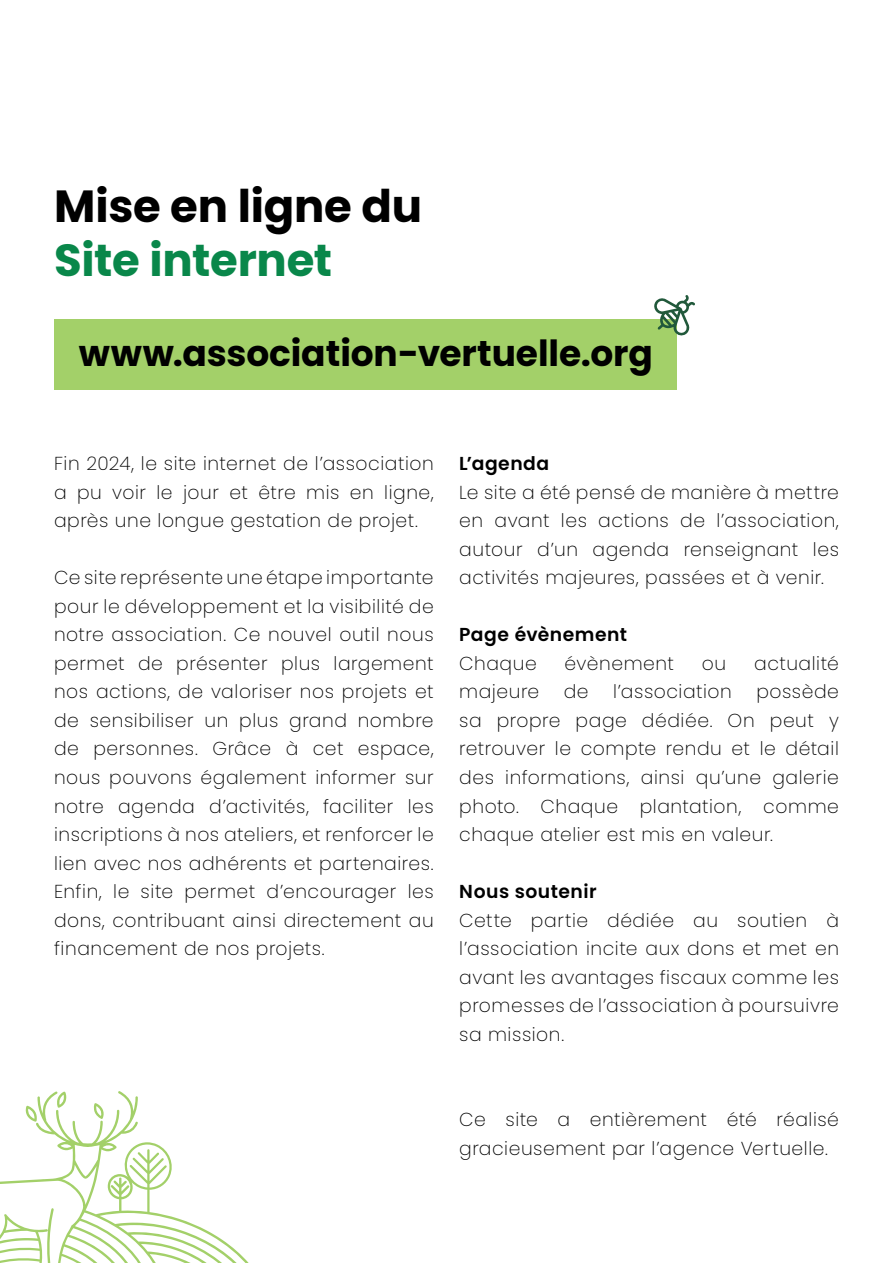
<style>
.page{position:relative;width:893px;height:1263px;background:#fff}
.page>*{position:absolute;margin:0;border:0;box-sizing:border-box;transform-origin:0 0}
.t1{font:700 45px "Poppins";letter-spacing:-.005em;color:#000}
.t2{font:700 45px "Poppins";letter-spacing:-.01em;color:#09874a}
.t3{font:700 36px "Poppins";letter-spacing:-.005em;color:#000}
.t4{font:200 18.75px/28.5px "Poppins";letter-spacing:.03em;color:#000;text-align:justify}
.t5{font:600 18.75px "Poppins";letter-spacing:.03em;color:#000}
</style>
<div class="page">
<svg style="left:0;top:1091px;width:249px;height:172px"></svg>
<div style="left:54px;top:319px;width:622px;height:70px;background:#a3d069"></div>
<svg style="left:654px;top:295px;width:41px;height:41px"></svg>
<h1 class="t1" style="left:54px;top:180px;width:370px">Mise en ligne du</h1>
<h1 class="t2" style="left:54px;top:234px;width:280px">Site internet</h1>
<h2 class="t3" style="left:79px;top:333px;width:576px">www.association-vertuelle.org</h2>
<p class="t4" style="left:54px;top:450px;width:381px">Fin 2024, le site internet de l’association a pu voir le jour et être mis en ligne, après une longue gestation de projet.</p>
<p class="t4" style="left:54px;top:564px;width:381px">Ce site représente une étape importante pour le développement et la visibilité de notre association. Ce nouvel outil nous permet de présenter plus largement nos actions, de valoriser nos projets et de sensibiliser un plus grand nombre de personnes. Grâce à cet espace, nous pouvons également informer sur notre agenda d’activités, faciliter les inscriptions à nos ateliers, et renforcer le lien avec nos adhérents et partenaires.<br>Enfin, le site permet d’encourager les dons, contribuant ainsi directement au financement de nos projets.</p>
<p class="t5" style="left:459px;top:453px;width:92px">L’agenda</p>
<p class="t4" style="left:459px;top:478px;width:381px">Le site a été pensé de manière à mettre en avant les actions de l’association, autour d’un agenda renseignant les activités majeures, passées et à venir.</p>
<p class="t5" style="left:459px;top:624px;width:169px">Page évènement</p>
<p class="t4" style="left:459px;top:649px;width:79px">Chaque</p>
<p class="t4" style="left:565px;top:649px;width:111px">évènement</p>
<p class="t4" style="left:702px;top:649px;width:26px">ou</p>
<p class="t4" style="left:754px;top:649px;width:86px">actualité</p>
<p class="t4" style="left:459px;top:678px;width:82px">majeure</p>
<p class="t4" style="left:564px;top:678px;width:26px">de</p>
<p class="t4" style="left:613px;top:678px;width:120px">l’association</p>
<p class="t4" style="left:459px;top:678px;width:381px;text-indent:297px">possède sa propre page dédiée. On peut y retrouver le compte rendu et le détail des informations, ainsi qu’une galerie photo. Chaque plantation, comme chaque atelier est mis en valeur.</p>
<p class="t5" style="left:459px;top:880px;width:139px">Nous soutenir</p>
<p class="t4" style="left:459px;top:906px;width:381px">Cette partie dédiée au soutien à l’association incite aux dons et met en avant les avantages fiscaux comme les promesses de l’association à poursuivre sa mission.</p>
<p class="t4" style="left:459px;top:1105px;width:381px">Ce site a entièrement été réalisé gracieusement par l’agence Vertuelle.</p>
</div>
